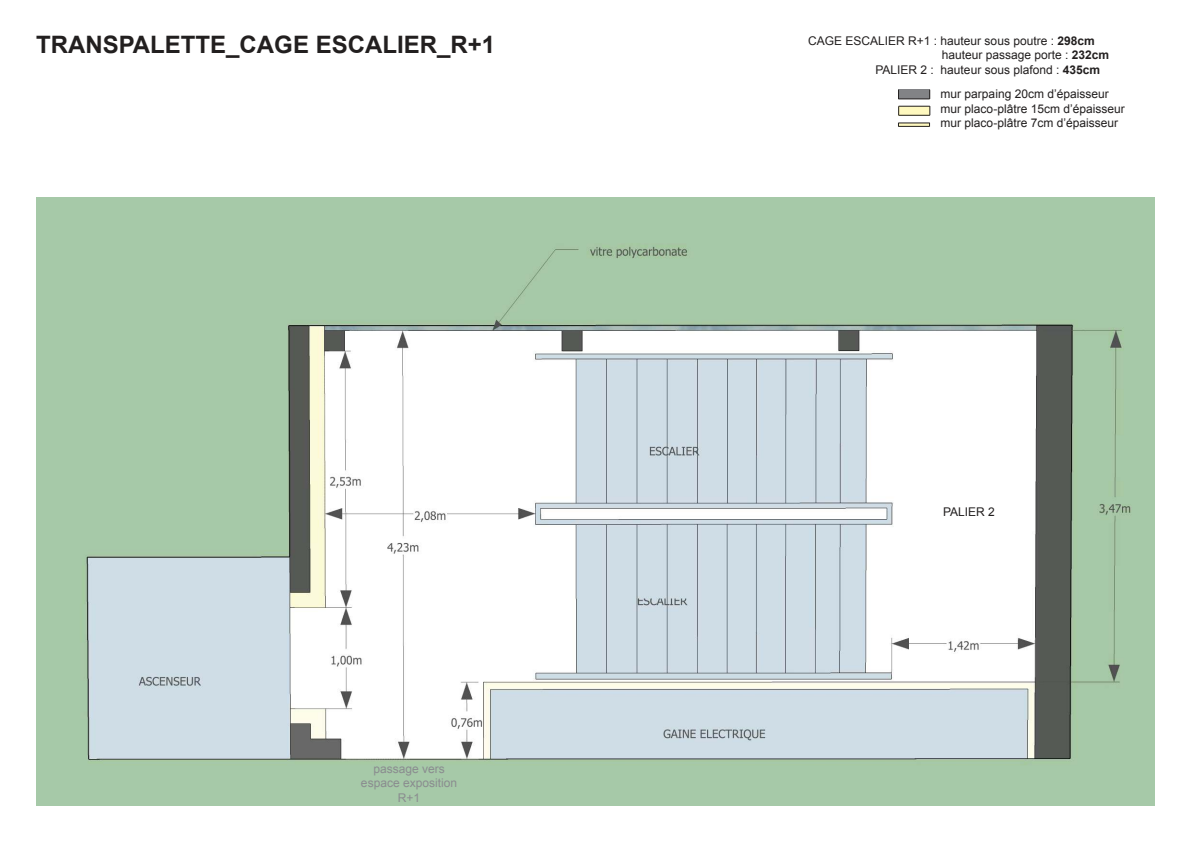
<style>
.page{position:relative;width:1191px;height:842px;background:#fff}
.page>*{position:absolute;margin:0;border:0;box-sizing:border-box;transform-origin:0 0}
.t1{font:700 24px "Arial";color:#221f1f}
.t2{font:12px/14.4px "Arial";color:#221f1f}
.t3{font:12px/14.4px "Arial";color:#8a8c8f;text-align:center}
.s1{font-weight:700}
</style>
<div class="page">
<img style="left:36px;top:198px;width:1119px;height:608px">
<div style="left:898px;top:90px;width:32px;height:9px;background:#828386"></div>
<div style="left:898px;top:106px;width:32px;height:9px;background:#fff9bf"></div>
<hr style="left:898px;top:106px;width:32px;height:1px;background:#221f1f">
<hr style="left:898px;top:115px;width:32px;height:1px;background:#221f1f">
<hr style="left:898px;top:123px;width:31px;height:3px;background:#fff9bf">
<hr style="left:898px;top:99px;width:31px;height:1px;background:#221f1f">
<hr style="left:898px;top:123px;width:31px;height:1px;background:#221f1f">
<hr style="left:898px;top:126px;width:31px;height:1px;background:#221f1f">
<h1 class="t1" style="left:36px;top:36px;width:460px">TRANSPALETTE_CAGE ESCALIER_R+1</h1>
<p class="t3" style="left:361px;top:763px;width:98px">passage vers espace exposition<br>R+1</p>
<p class="t2" style="left:808px;top:34px;width:288px">CAGE ESCALIER R+1 : hauteur sous poutre : <span class="s1">298cm</span></p>
<p class="t2" style="left:941px;top:49px;width:169px">hauteur passage porte : <span class="s1">232cm</span></p>
<p class="t2" style="left:875px;top:63px;width:226px">PALIER 2 : hauteur sous plafond : <span class="s1">435cm</span></p>
<p class="t2" style="left:940px;top:88px;width:186px">mur parpaing 20cm d’épaisseur mur placo-plâtre 15cm d’épaisseur mur placo-plâtre 7cm d’épaisseur</p>
<p class="t2" style="left:943px;top:506px;width:53px">PALIER 2</p>
</div>
